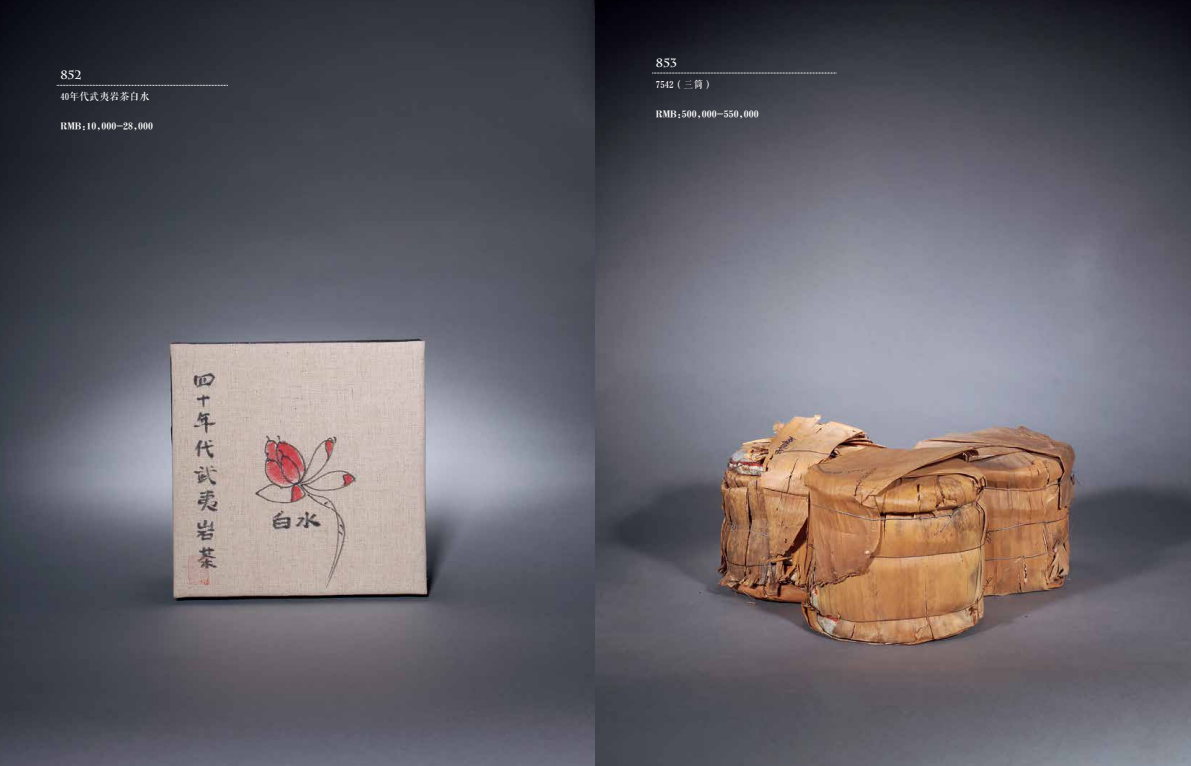
<style>
.page{position:relative;width:1191px;height:766px;background:#fff}
.page>*{position:absolute;margin:0;border:0;box-sizing:border-box;transform-origin:0 0}
.t1{font:700 12px "Charlemagne Std";color:#fff}
.t2{font:10px "H Ya 4 gj";color:#fff}
.t3{font:10px "FZQKBYSJW GB1 0";color:#fff}
</style>
<div class="page">
<img style="left:0;top:0;width:1191px;height:765px">
<svg style="left:57px;top:85px;width:171px;height:1px"></svg>
<svg style="left:652px;top:73px;width:184px;height:1px"></svg>
<p class="t1" style="left:60px;top:68px;width:23px">852</p>
<p class="t3" style="left:60px;top:91px;width:90px">40年代武夷岩茶白水</p>
<p class="t2" style="left:60px;top:121px;width:94px">RMB:10,000-28,000</p>
<p class="t1" style="left:656px;top:56px;width:23px">853</p>
<p class="t3" style="left:656px;top:79px;width:59px">7542（三筒）</p>
<p class="t2" style="left:656px;top:109px;width:104px">RMB:500,000-550,000</p>
</div>
